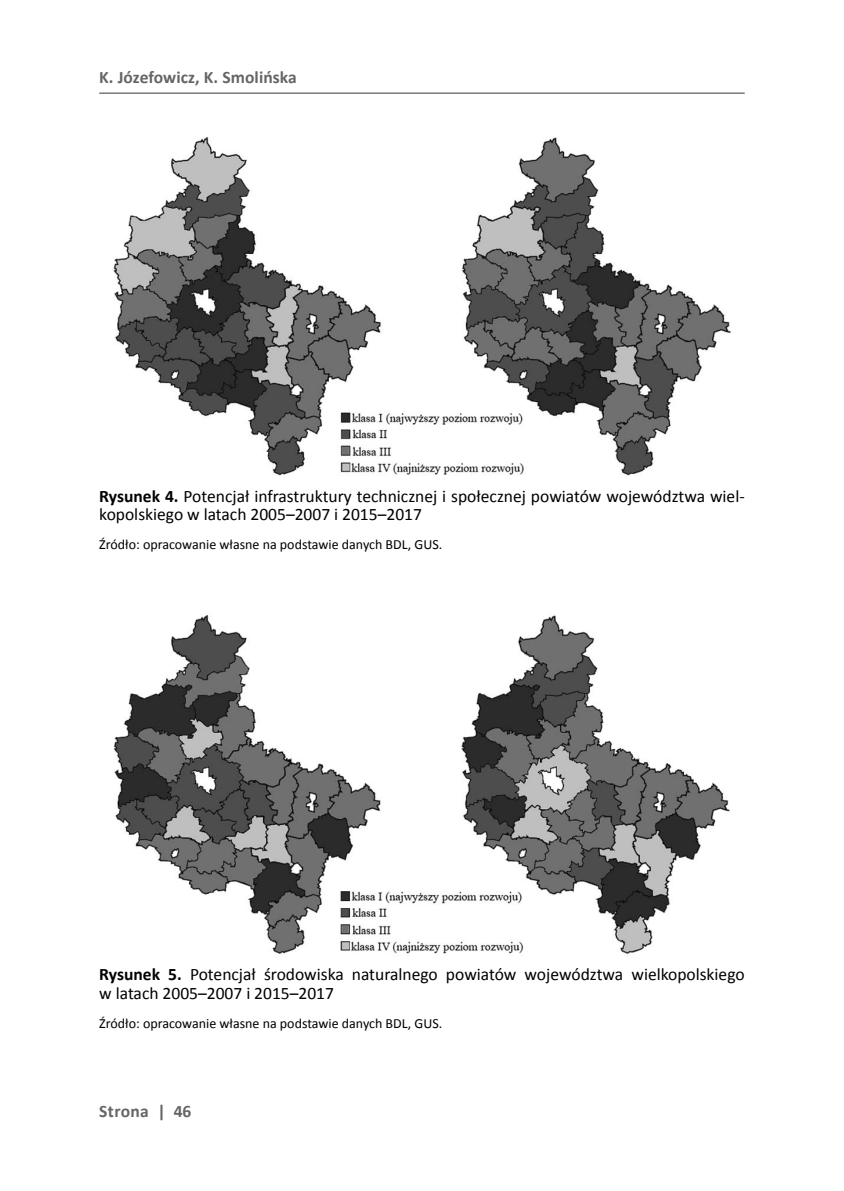
<style>
.page{position:relative;width:844px;height:1191px;background:#fff}
.page>*{position:absolute;margin:0;border:0;box-sizing:border-box;transform-origin:0 0}
.t1{font:17.5px/18.4px "Calibri";color:#000}
.t2{font:700 17.5px "Calibri";letter-spacing:.005em;color:#656565}
.t3{font:14px "Calibri";color:#000}
.s1{font-weight:700}
</style>
<div class="page">
<hr style="left:99px;top:92px;width:645px;height:2px;background:#656565">
<img style="left:113px;top:136px;width:618px;height:340px">
<img style="left:113px;top:615px;width:617px;height:339px">
<p class="t2" style="left:99px;top:69px;width:199px">K. Józefowicz, K. Smolińska</p>
<p class="t1" style="left:99px;top:488px;width:646px"><span class="s1">Rysunek 4.</span> Potencjał infrastruktury technicznej i społecznej powiatów województwa wiel&shy;kopolskiego w latach 2005–2007 i 2015–2017</p>
<p class="t3" style="left:99px;top:539px;width:344px">Źródło: opracowanie własne na podstawie danych BDL, GUS.</p>
<p class="t1" style="left:99px;top:967px;width:646px"><span class="s1">Rysunek 5.</span> Potencjał środowiska naturalnego powiatów województwa wielkopolskiego w latach 2005–2007 i 2015–2017</p>
<p class="t3" style="left:99px;top:1017px;width:344px">Źródło: opracowanie własne na podstawie danych BDL, GUS.</p>
<p class="t2" style="left:99px;top:1103px;width:94px">Strona | 46</p>
</div>
